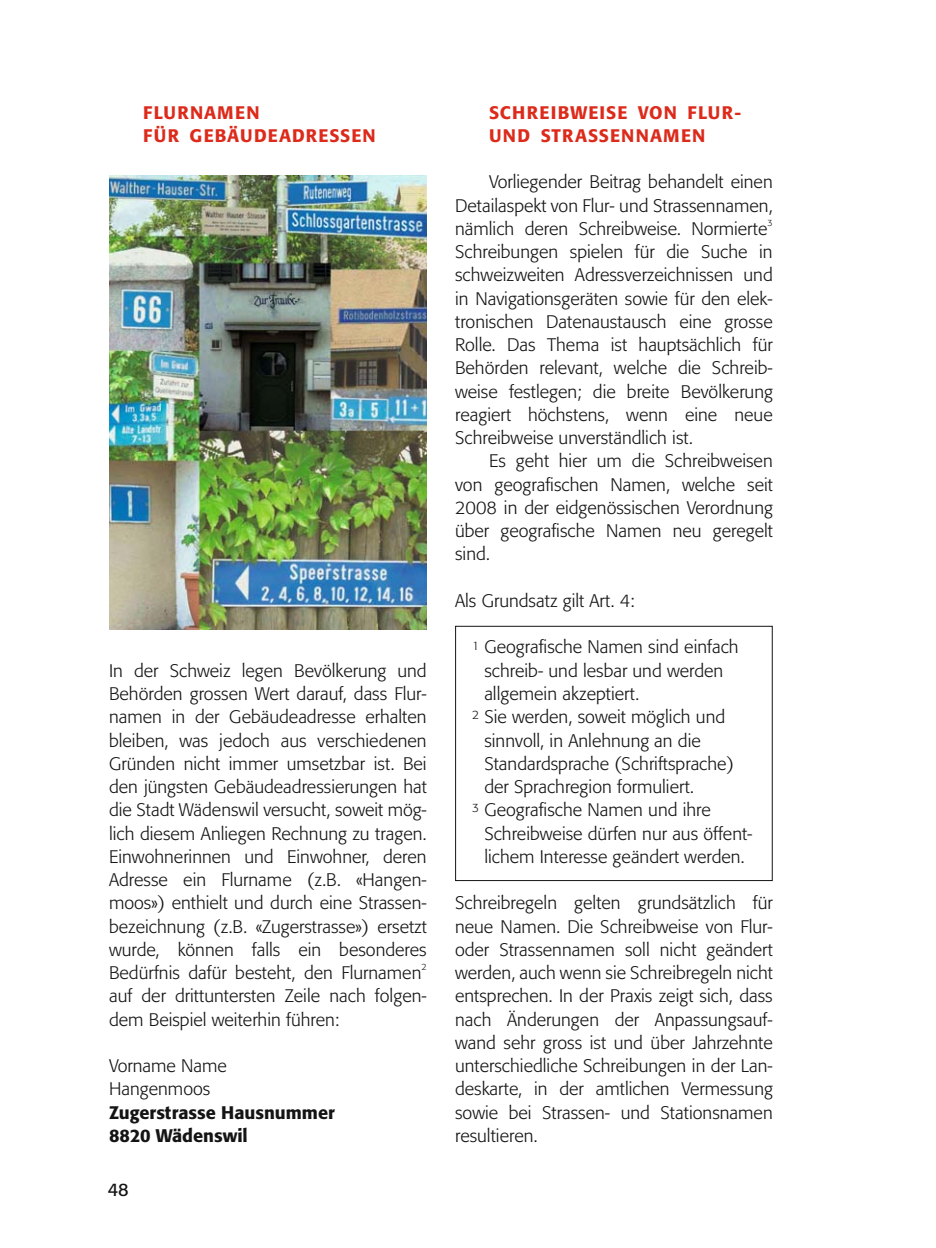
<style>
.page{position:relative;width:936px;height:1248px;background:#fff}
.page>*{position:absolute;margin:0;border:0;box-sizing:border-box;transform-origin:0 0}
.t1{font:300 18px/23.2px "Formata BQ";color:#131413;text-align:justify}
.t2{font:500 18px/23.2px "Formata BQ";letter-spacing:.06em;color:#dc2a1b}
.t3{font:500 18px/23.2px "Formata BQ";color:#131413}
.t4{font:18px "Formata BQ";color:#131413}
.t5{font:300 9px "Formata BQ";color:#131413}
</style>
<div class="page">
<img style="left:109px;top:175px;width:317px;height:454px">
<div style="left:455px;top:625px;width:317px;height:256px;border:1px solid #131413"></div>
<p class="t2" style="left:143px;top:102px;width:234px">FLURNAMEN<br>FÜR GEBÄUDEADRESSEN</p>
<p class="t1" style="left:109px;top:660px;width:319px">In der Schweiz legen Bevölkerung und Behörden grossen Wert darauf, dass Flur&shy;namen in der Gebäudeadresse erhalten bleiben, was jedoch aus verschiedenen Gründen nicht immer umsetzbar ist. Bei den jüngsten Gebäudeadressierungen hat die Stadt Wädenswil versucht, soweit mög&shy;lich diesem Anliegen Rechnung zu tragen.<br>Einwohnerinnen und Einwohner, deren Adresse ein Flurname (z.B. «Hangen&shy;moos») enthielt und durch eine Strassen&shy;bezeichnung (z.B. «Zugerstrasse») ersetzt wurde, können falls ein besonderes Bedürfnis dafür besteht, den Flurnamen</p>
<p class="t5" style="left:421px;top:963px;width:7px">2</p>
<p class="t1" style="left:109px;top:985px;width:319px">auf der drittuntersten Zeile nach folgen&shy;dem Beispiel weiterhin führen:</p>
<p class="t1" style="left:109px;top:1055px;width:119px">Vorname Name<br>Hangenmoos</p>
<p class="t3" style="left:109px;top:1101px;width:227px">Zugerstrasse Hausnummer<br>8820 Wädenswil</p>
<p class="t4" style="left:108px;top:1181px;width:22px">48</p>
<p class="t2" style="left:489px;top:102px;width:253px">SCHREIBWEISE VON FLUR-<br>UND STRASSENNAMEN</p>
<p class="t1" style="left:455px;top:172px;width:319px;text-indent:34px">Vorliegender Beitrag behandelt einen Detailaspekt von Flur- und Strassennamen, nämlich deren Schreibweise. Normierte</p>
<p class="t5" style="left:767px;top:219px;width:7px">3</p>
<p class="t1" style="left:455px;top:241px;width:319px">Schreibungen spielen für die Suche in schweizweiten Adressverzeichnissen und in Navigationsgeräten sowie für den elek&shy;tronischen Datenaustausch eine grosse Rolle. Das Thema ist hauptsächlich für Behörden relevant, welche die Schreib&shy;weise festlegen; die breite Bevölkerung reagiert höchstens, wenn eine neue Schreibweise unverständlich ist.</p>
<p class="t1" style="left:455px;top:451px;width:319px;text-indent:34px">Es geht hier um die Schreibweisen von geografischen Namen, welche seit 2008 in der eidgenössischen Verordnung über geografische Namen neu geregelt sind.</p>
<p class="t1" style="left:455px;top:590px;width:181px">Als Grundsatz gilt Art. 4:</p>
<p class="t1" style="left:472px;top:637px;width:268px"><sup>1</sup> Geografische Namen sind einfach</p>
<p class="t1" style="left:484px;top:660px;width:240px">schreib- und lesbar und werden</p>
<p class="t1" style="left:484px;top:683px;width:156px">allgemein akzeptiert.</p>
<p class="t1" style="left:472px;top:706px;width:254px"><sup>2</sup> Sie werden, soweit möglich und</p>
<p class="t1" style="left:484px;top:730px;width:218px">sinnvoll, in Anlehnung an die</p>
<p class="t1" style="left:484px;top:753px;width:251px">Standardsprache (Schriftsprache)</p>
<p class="t1" style="left:484px;top:776px;width:211px">der Sprachregion formuliert.</p>
<p class="t1" style="left:472px;top:799px;width:240px"><sup>3</sup> Geografische Namen und ihre</p>
<p class="t1" style="left:484px;top:823px;width:269px">Schreibweise dürfen nur aus öffent-</p>
<p class="t1" style="left:484px;top:846px;width:262px">lichem Interesse geändert werden.</p>
<p class="t1" style="left:455px;top:892px;width:319px">Schreibregeln gelten grundsätzlich für neue Namen. Die Schreibweise von Flur&shy;oder Strassennamen soll nicht geändert werden, auch wenn sie Schreibregeln nicht entsprechen. In der Praxis zeigt sich, dass nach Änderungen der Anpassungsauf&shy;wand sehr gross ist und über Jahrzehnte unterschiedliche Schreibungen in der Lan&shy;deskarte, in der amtlichen Vermessung sowie bei Strassen- und Stationsnamen resultieren.</p>
</div>
